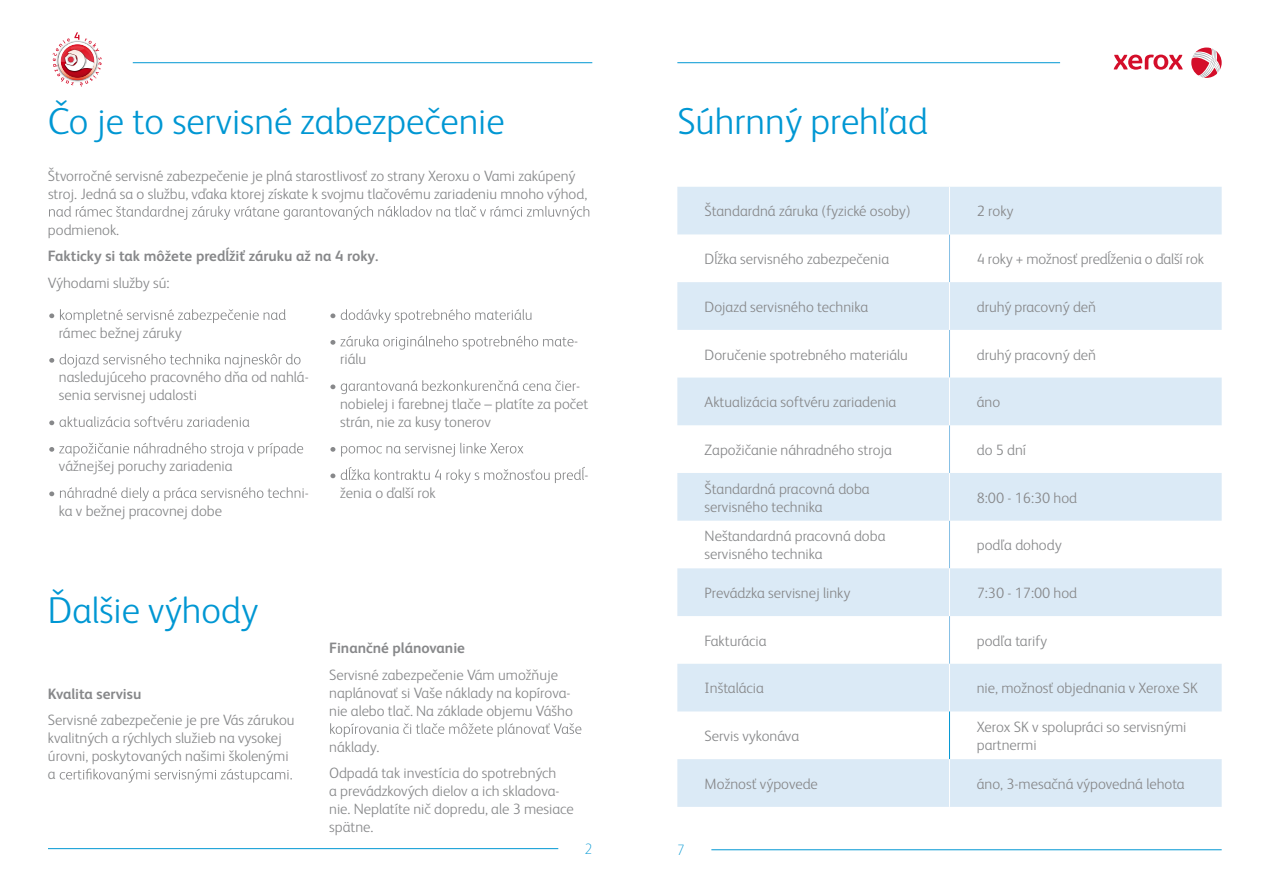
<style>
.page{position:relative;width:1263px;height:893px;background:#fff}
.page>*{position:absolute;margin:0;border:0;box-sizing:border-box;transform-origin:0 0}
.t1{font:300 37.5px "Xerox Sans";color:#0097d3}
.t2{font:300 15px/18px "Xerox Sans";color:#87888a}
.t3{font:700 15px "Xerox Sans";color:#87888a}
.t4{font:100 15px "Xerox Sans";color:#0097d3}
</style>
<div class="page">
<svg style="left:677px;top:187px;width:545px;height:620px;fill:#dbeaf6"></svg>
<hr style="left:949px;top:234px;width:1px;height:48px;background:#84bfe5">
<hr style="left:949px;top:330px;width:1px;height:48px;background:#84bfe5">
<hr style="left:949px;top:425px;width:1px;height:48px;background:#84bfe5">
<hr style="left:949px;top:521px;width:1px;height:47px;background:#84bfe5">
<hr style="left:949px;top:616px;width:1px;height:48px;background:#84bfe5">
<hr style="left:949px;top:187px;width:1px;height:47px;background:#fff">
<hr style="left:949px;top:282px;width:1px;height:48px;background:#fff">
<hr style="left:949px;top:378px;width:1px;height:47px;background:#fff">
<hr style="left:949px;top:473px;width:1px;height:48px;background:#fff">
<hr style="left:949px;top:568px;width:1px;height:48px;background:#fff">
<hr style="left:949px;top:664px;width:1px;height:47px;background:#fff">
<hr style="left:949px;top:711px;width:1px;height:48px;background:#0097d3">
<hr style="left:949px;top:759px;width:1px;height:48px;background:#fff">
<hr style="left:711px;top:849px;width:511px;height:1px;background:#0097d3">
<hr style="left:677px;top:62px;width:383px;height:1px;background:#0097d3">
<svg style="left:1191px;top:48px;width:31px;height:30px"></svg>
<svg style="left:1114px;top:55px;width:69px;height:15px"></svg>
<svg style="left:49px;top:313px;width:5px;height:5px"></svg>
<svg style="left:60px;top:309px;width:226px;height:14px"></svg>
<svg style="left:49px;top:358px;width:5px;height:5px"></svg>
<svg style="left:60px;top:354px;width:241px;height:14px"></svg>
<svg style="left:49px;top:416px;width:108px;height:11px"></svg>
<svg style="left:172px;top:416px;width:77px;height:11px"></svg>
<svg style="left:49px;top:443px;width:254px;height:14px"></svg>
<svg style="left:49px;top:491px;width:5px;height:5px"></svg>
<svg style="left:60px;top:487px;width:244px;height:14px"></svg>
<svg style="left:330px;top:309px;width:201px;height:14px"></svg>
<svg style="left:330px;top:336px;width:244px;height:14px"></svg>
<svg style="left:330px;top:384px;width:5px;height:5px"></svg>
<svg style="left:341px;top:380px;width:235px;height:14px"></svg>
<svg style="left:330px;top:443px;width:193px;height:14px"></svg>
<svg style="left:330px;top:473px;width:5px;height:5px"></svg>
<svg style="left:341px;top:467px;width:244px;height:16px"></svg>
<svg style="left:49px;top:206px;width:540px;height:14px"></svg>
<svg style="left:60px;top:769px;width:232px;height:14px"></svg>
<svg style="left:330px;top:723px;width:251px;height:14px"></svg>
<hr style="left:48px;top:848px;width:510px;height:1px;background:#0097d3">
<hr style="left:133px;top:62px;width:459px;height:1px;background:#0097d3">
<svg style="left:53px;top:32px;width:49px;height:55px"></svg>
<h1 class="t1" style="left:48px;top:97px;width:458px">Čo je to servisné zabezpečenie</h1>
<p class="t2" style="left:48px;top:166px;width:541px">Štvorročné servisné zabezpečenie je plná starostlivosť zo strany Xeroxu o Vami zakúpený stroj. Jedná sa o službu, vďaka ktorej získate k svojmu tlačovému zariadeniu mnoho výhod,</p>
<p class="t2" style="left:48px;top:220px;width:73px">podmienok.</p>
<p class="t3" style="left:48px;top:246px;width:332px">Fakticky si tak môžete predĺžiť záruku až na 4 roky.</p>
<p class="t2" style="left:48px;top:273px;width:123px">Výhodami služby sú:</p>
<p class="t2" style="left:59px;top:323px;width:124px">rámec bežnej záruky</p>
<p class="t2" style="left:59px;top:367px;width:251px">nasledujúceho pracovného dňa od nahlá&shy;senia servisnej udalosti</p>
<p class="t2" style="left:157px;top:412px;width:15px">vé</p>
<p class="t2" style="left:59px;top:456px;width:175px">vážnejšej poruchy zariadenia</p>
<p class="t2" style="left:305px;top:483px;width:6px">-</p>
<p class="t2" style="left:59px;top:501px;width:165px">ka v bežnej pracovnej dobe</p>
<p class="t2" style="left:574px;top:331px;width:6px">-</p>
<p class="t2" style="left:340px;top:349px;width:28px">riálu</p>
<p class="t2" style="left:340px;top:376px;width:250px;text-indent:236px">- nobielej i farebnej tlače – platíte za počet strán, nie za kusy tonerov</p>
<p class="t2" style="left:340px;top:483px;width:97px">ženia o ďalší rok</p>
<p class="t2" style="left:584px;top:465px;width:6px">-</p>
<h1 class="t1" style="left:48px;top:586px;width:212px">Ďalšie výhody</h1>
<p class="t3" style="left:48px;top:683px;width:95px">Kvalita servisu</p>
<p class="t2" style="left:48px;top:710px;width:248px">Servisné zabezpečenie je pre Vás zárukou kvalitných a rýchlych služieb na vysokej úrovni, poskytovaných našimi školenými a</p>
<p class="t3" style="left:329px;top:638px;width:137px">Finančné plánovanie</p>
<p class="t2" style="left:329px;top:665px;width:245px">Servisné zabezpečenie Vám umožňuje naplánovať si Vaše náklady na kopírova&shy;nie alebo tlač. Na základe objemu Vášho</p>
<p class="t2" style="left:329px;top:733px;width:229px;line-height:26.5px">náklady.<br>Odpadá tak investícia do spotrebných</p>
<p class="t2" style="left:329px;top:781px;width:246px">a prevádzkových dielov a ich skladova&shy;nie. Neplatíte nič dopredu, ale 3 mesiace spätne.</p>
<p class="t4" style="left:584px;top:838px;width:9px">2</p>
<h1 class="t1" style="left:677px;top:97px;width:252px">Súhrnný prehľad</h1>
<p class="t4" style="left:677px;top:840px;width:9px">7</p>
<p class="t2" style="left:705px;top:202px;width:207px">Štandardná záruka (fyzické osoby)</p>
<p class="t2" style="left:977px;top:202px;width:38px">2 roky</p>
<p class="t2" style="left:705px;top:249px;width:186px">Dĺžka servisného zabezpečenia</p>
<p class="t2" style="left:977px;top:249px;width:229px">4 roky + možnosť predĺženia o ďalší rok</p>
<p class="t2" style="left:705px;top:297px;width:165px">Dojazd servisného technika</p>
<p class="t2" style="left:977px;top:297px;width:121px">druhý pracovný deň</p>
<p class="t2" style="left:705px;top:345px;width:205px">Doručenie spotrebného materiálu</p>
<p class="t2" style="left:977px;top:345px;width:121px">druhý pracovný deň</p>
<p class="t2" style="left:705px;top:392px;width:193px">Aktualizácia softvéru zariadenia</p>
<p class="t2" style="left:977px;top:392px;width:25px">áno</p>
<p class="t2" style="left:705px;top:440px;width:189px">Zapožičanie náhradného stroja</p>
<p class="t2" style="left:977px;top:440px;width:51px">do 5 dní</p>
<p class="t2" style="left:705px;top:479px;width:167px">Štandardná pracovná doba servisného technika</p>
<p class="t2" style="left:977px;top:488px;width:102px">8:00 - 16:30 hod</p>
<p class="t2" style="left:705px;top:526px;width:182px">Neštandardná pracovná doba servisného technika</p>
<p class="t2" style="left:977px;top:535px;width:86px">podľa dohody</p>
<p class="t2" style="left:705px;top:583px;width:147px">Prevádzka servisnej linky</p>
<p class="t2" style="left:977px;top:583px;width:102px">7:30 - 17:00 hod</p>
<p class="t2" style="left:705px;top:631px;width:64px">Fakturácia</p>
<p class="t2" style="left:977px;top:631px;width:72px">podľa tarify</p>
<p class="t2" style="left:705px;top:679px;width:61px">Inštalácia</p>
<p class="t2" style="left:977px;top:679px;width:223px">nie, možnosť objednania v Xeroxe SK</p>
<p class="t2" style="left:705px;top:726px;width:96px">Servis vykonáva</p>
<p class="t2" style="left:977px;top:717px;width:211px">Xerox SK v spolupráci so servisnými partnermi</p>
<p class="t2" style="left:705px;top:774px;width:115px">Možnosť výpovede</p>
<p class="t2" style="left:977px;top:774px;width:209px">áno, 3-mesačná výpovedná lehota</p>
</div>
